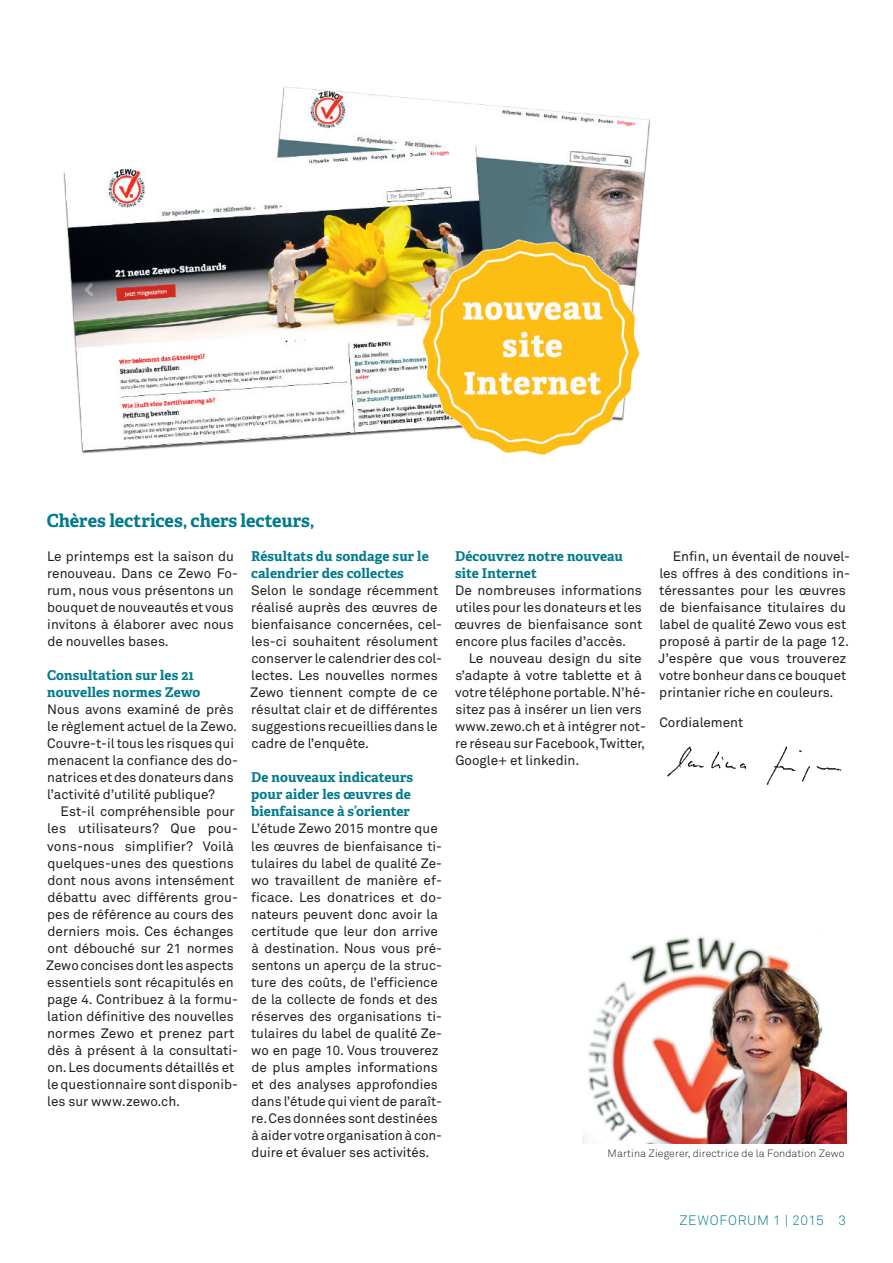
<style>
.page{position:relative;width:893px;height:1263px;background:#fff}
.page>*{position:absolute;margin:0;border:0;box-sizing:border-box;transform-origin:0 0}
.t1{font:700 18px "Adelle Basic";letter-spacing:-.005em;color:#007b8b}
.t2{font:13.5px/17px "Akkurat Std";color:#231f20}
.t3{font:700 13.5px/17px "Adelle Basic";letter-spacing:.01em;color:#007b8b}
.t4{font:300 13.5px "Akkurat Std";letter-spacing:.05em;color:#007b8b}
.t5{font:300 10.5px "Akkurat Std";letter-spacing:.01em;color:#231f20}
.s1{font-size:13.2px}
</style>
<div class="page">
<img style="left:63px;top:86px;width:587px;height:369px">
<img style="left:583px;top:936px;width:263px;height:208px">
<img style="left:667px;top:746px;width:175px;height:38px">
<h1 class="t1" style="left:47px;top:509px;width:269px">Chères lectrices, chers lecteurs,</h1>
<p class="t2" style="left:47px;top:548px;width:192px">Le printemps est la saison du renouveau. Dans ce Zewo Fo&shy;rum, nous vous présentons un bouquet de nouveautés et vous invitons à élaborer avec nous de nouvelles bases.</p>
<p class="t3" style="left:47px;top:667px;width:155px">Consultation sur les 21 nouvelles normes Zewo</p>
<p class="t2" style="left:47px;top:702px;width:192px">Nous avons examiné de près le règlement actuel de la Zewo.<br>Couvre-t-il tous les risques qui menacent la confiance des do&shy;natrices et des donateurs dans l’activité d’utilité publique?</p>
<p class="t2" style="left:46px;top:804px;width:193px;text-indent:14px">Est-il compréhensible pour les utilisateurs? Que pou&shy;vons-nous simplifier? Voilà quelques-unes des questions dont nous avons intensément débattu avec différents grou&shy;pes de référence au cours des derniers mois. Ces échanges ont débouché sur <span class="s1">21</span> normes<br>Zewo concises dont les aspects essentiels sont récapitulés en page <span class="s1">4</span>. Contribuez à la formu&shy;lation définitive des nouvelles normes Zewo et prenez part dès à présent à la consultati&shy;on. Les documents détaillés et le questionnaire sont disponib&shy;les sur www.zewo.ch.</p>
<p class="t3" style="left:251px;top:548px;width:179px">Résultats du sondage sur le calendrier des collectes</p>
<p class="t2" style="left:250px;top:582px;width:193px">Selon le sondage récemment réalisé auprès des œuvres de bienfaisance concernées, cel&shy;les-ci souhaitent résolument conserver le calendrier des col&shy;lectes. Les nouvelles normes<br>Zewo tiennent compte de ce résultat clair et de différentes suggestions recueillies dans le cadre de l’enquête.</p>
<p class="t3" style="left:251px;top:769px;width:163px">De nouveaux indicateurs pour aider les œuvres de bienfaisance à s’orienter</p>
<p class="t2" style="left:251px;top:821px;width:192px">L’étude Zewo <span class="s1">2015</span> montre que les œuvres de bienfaisance ti&shy;tulaires du label de qualité Ze&shy;wo travaillent de manière ef&shy;ficace. Les donatrices et do&shy;nateurs peuvent donc avoir la certitude que leur don arrive à destination. Nous vous pré&shy;sentons un aperçu de la struc&shy;ture des coûts, de l’efficience de la collecte de fonds et des réserves des organisations ti&shy;tulaires du label de qualité Ze&shy;wo en page <span class="s1">10</span>. Vous trouverez de plus amples informations et des analyses approfondies dans l’étude qui vient de paraît&shy;re. Ces données sont destinées à aider votre organisation à con&shy;duire et évaluer ses activités.</p>
<p class="t3" style="left:455px;top:548px;width:169px">Découvrez notre nouveau site Internet</p>
<p class="t2" style="left:454px;top:582px;width:189px;text-align:justify">De nombreuses informations utiles pour les donateurs et les œuvres de bienfaisance sont encore plus faciles d’accès.</p>
<p class="t2" style="left:455px;top:651px;width:192px;text-indent:13px">Le nouveau design du site s’adapte à votre tablette et à votre téléphone portable. N’hé&shy;sitez pas à insérer un lien vers www.zewo.ch et à intégrer not&shy;re réseau sur Facebook, Twitter,<br>Google+ et linkedin.</p>
<p class="t2" style="left:659px;top:548px;width:193px;text-indent:14px">Enfin, un éventail de nouvel&shy;les offres à des conditions in&shy;téressantes pour les œuvres de bienfaisance titulaires du label de qualité Zewo vous est proposé à partir de la page <span class="s1">12</span>.<br>J’espère que vous trouverez votre bonheur dans ce bouquet printanier riche en couleurs.</p>
<p class="t2" style="left:659px;top:714px;width:85px">Cordialement</p>
<p class="t5" style="left:608px;top:1147px;width:238px">Martina Ziegerer, directrice de la Fondation Zewo</p>
<p class="t4" style="left:679px;top:1212px;width:168px">ZEWOFORUM 1 | 2015 3</p>
</div>
